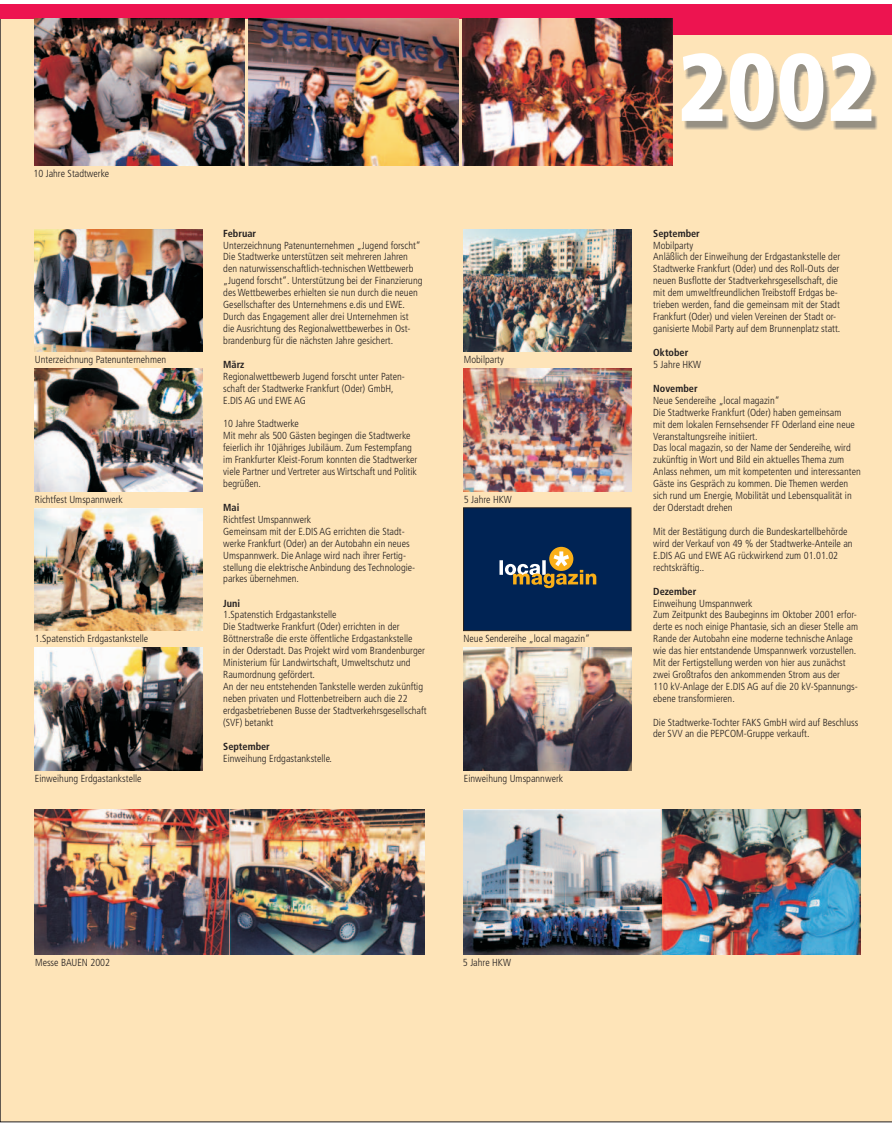
<style>
.page{position:relative;width:892px;height:1127px;background:#fff}
.page>*{position:absolute;margin:0;border:0;box-sizing:border-box;transform-origin:0 0}
.t1{font:900 condensed 95.4px "Frutiger";color:#fff}
.t2{font:300 condensed 10.2px/11.9px "Frutiger";color:#231f20}
.t3{font:700 condensed 10.2px "Frutiger";color:#231f20}
</style>
<div class="page">
<div style="left:0;top:19px;width:891px;height:1103px;background:#fee4b8"></div>
<img style="left:832px;top:115px;width:45px;height:15px">
<svg style="left:741px;top:127px;width:29px;height:5px"></svg>
<svg style="left:790px;top:127px;width:29px;height:5px"></svg>
<img style="left:734px;top:117px;width:42px;height:10px">
<img style="left:784px;top:117px;width:41px;height:10px">
<img style="left:683px;top:115px;width:44px;height:15px">
<img style="left:834px;top:69px;width:41px;height:4px">
<img style="left:685px;top:70px;width:42px;height:3px">
<svg style="left:684px;top:73px;width:191px;height:44px;background:#c7b89c"></svg>
<img style="left:784px;top:70px;width:42px;height:4px">
<img style="left:734px;top:69px;width:42px;height:4px">
<img style="left:785px;top:67px;width:39px;height:4px">
<img style="left:685px;top:67px;width:40px;height:4px">
<img style="left:736px;top:66px;width:38px;height:4px">
<img style="left:833px;top:65px;width:40px;height:4px">
<img style="left:685px;top:64px;width:38px;height:4px">
<img style="left:787px;top:65px;width:36px;height:2px">
<img style="left:738px;top:64px;width:34px;height:3px">
<img style="left:788px;top:64px;width:33px;height:2px">
<img style="left:833px;top:64px;width:38px;height:2px">
<img style="left:685px;top:63px;width:36px;height:2px">
<img style="left:740px;top:63px;width:30px;height:2px">
<img style="left:833px;top:62px;width:36px;height:2px">
<img style="left:685px;top:62px;width:34px;height:2px">
<img style="left:835px;top:62px;width:33px;height:1px">
<svg style="left:689px;top:59px;width:28px;height:3px"></svg>
<svg style="left:741px;top:59px;width:28px;height:5px"></svg>
<svg style="left:790px;top:59px;width:29px;height:5px"></svg>
<svg style="left:838px;top:59px;width:28px;height:3px"></svg>
<div style="left:0;top:4px;width:891px;height:15px;background:#ed1450"></div>
<div style="left:672px;top:4px;width:219px;height:31px;background:#ed1450"></div>
<img style="left:248px;top:18px;width:210px;height:148px">
<img style="left:34px;top:18px;width:210px;height:148px">
<img style="left:462px;top:18px;width:210px;height:148px">
<img style="left:463px;top:810px;width:396px;height:145px">
<img style="left:35px;top:810px;width:389px;height:145px">
<img style="left:463px;top:229px;width:168px;height:123px">
<img style="left:35px;top:647px;width:167px;height:123px">
<img style="left:463px;top:368px;width:168px;height:123px">
<img style="left:463px;top:647px;width:168px;height:123px">
<img style="left:35px;top:229px;width:167px;height:123px">
<img style="left:35px;top:368px;width:167px;height:123px">
<img style="left:35px;top:508px;width:167px;height:123px">
<div style="left:463px;top:507px;width:168px;height:123px;background:#002354;border:1px solid #231f20"></div>
<div style="left:549px;top:547px;width:24px;height:24px;background:#faaf18;border-radius:50%"></div>
<svg style="left:499px;top:551px;width:97px;height:37px"></svg>
<p class="t2" style="left:33px;top:169px;width:77px">10 Jahre Stadtwerke</p>
<p class="t3" style="left:223px;top:229px;width:34px">Februar</p>
<p class="t2" style="left:223px;top:240px;width:201px">Unterzeichnung Patenunternehmen „Jugend forscht“ Die Stadtwerke unterstützen seit mehreren Jahren den naturwissenschaftlich-technischen Wettbewerb „Jugend forscht“. Unterstützung bei der Finanzierung des Wettbewerbes erhielten sie nun durch die neuen Gesellschafter des Unternehmens e.dis und EWE.<br>Durch das Engagement aller drei Unternehmen ist<br>die Ausrichtung des Regionalwettbewerbes in Ost&shy;brandenburg für die nächsten Jahre gesichert.</p>
<p class="t2" style="left:223px;top:371px;width:183px">Regionalwettbewerb Jugend forscht unter Paten&shy;schaft der Stadtwerke Frankfurt (Oder) GmbH,<br>E.DIS AG und EWE AG</p>
<p class="t2" style="left:223px;top:419px;width:195px">10 Jahre Stadtwerke<br>Mit mehr als 500 Gästen begingen die Stadtwerke feierlich ihr 10jähriges Jubiläum. Zum Festempfang im Frankfurter Kleist-Forum konnten die Stadtwerker viele Partner und Vertreter aus Wirtschaft und Politik begrüßen.</p>
<p class="t2" style="left:223px;top:514px;width:193px">Richtfest Umspannwerk<br>Gemeinsam mit der E.DIS AG errichten die Stadt&shy;werke Frankfurt (Oder) an der Autobahn ein neues Umspannwerk. Die Anlage wird nach ihrer Fertig&shy;stellung die elektrische Anbindung des Technologie&shy;parkes übernehmen.</p>
<p class="t2" style="left:223px;top:609px;width:205px">1.Spatenstich Erdgastankstelle<br>Die Stadtwerke Frankfurt (Oder) errichten in der Böttnerstraße die erste öffentliche Erdgastankstelle<br>in der Oderstadt. Das Projekt wird vom Brandenburger Ministerium für Landwirtschaft, Umweltschutz und Raumordnung gefördert.<br>An der neu entstehenden Tankstelle werden zukünftig neben privaten und Flottenbetreibern auch die 22 erdgasbetriebenen Busse der Stadtverkehrsgesellschaft (SVF) betankt</p>
<p class="t2" style="left:223px;top:753px;width:110px">Einweihung Erdgastankstelle.</p>
<p class="t2" style="left:35px;top:354px;width:133px">Unterzeichnung Patenunternehmen</p>
<p class="t2" style="left:463px;top:355px;width:41px">Mobilparty</p>
<p class="t3" style="left:223px;top:360px;width:23px">März</p>
<p class="t2" style="left:35px;top:494px;width:89px">Richtfest Umspannwerk</p>
<p class="t2" style="left:463px;top:494px;width:49px">5 Jahre HKW</p>
<p class="t3" style="left:223px;top:503px;width:18px">Mai</p>
<p class="t3" style="left:223px;top:599px;width:18px">Juni</p>
<p class="t2" style="left:35px;top:633px;width:115px">1.Spatenstich Erdgastankstelle</p>
<p class="t2" style="left:463px;top:633px;width:128px">Neue Sendereihe „local magazin“</p>
<p class="t3" style="left:223px;top:742px;width:48px">September</p>
<p class="t2" style="left:35px;top:773px;width:108px">Einweihung Erdgastankstelle</p>
<p class="t2" style="left:463px;top:773px;width:101px">Einweihung Umspannwerk</p>
<h1 class="t1" style="left:677px;top:49px;width:200px">2002</h1>
<p class="t3" style="left:653px;top:229px;width:48px">September</p>
<p class="t2" style="left:653px;top:240px;width:188px">Mobilparty<br>Anläßlich der Einweihung der Erdgastankstelle der Stadtwerke Frankfurt (Oder) und des Roll-Outs der neuen Busflotte der Stadtverkehrsgesellschaft, die mit dem umweltfreundlichen Treibstoff Erdgas be&shy;trieben werden, fand die gemeinsam mit der Stadt Frankfurt (Oder) und vielen Vereinen der Stadt or&shy;ganisierte Mobil Party auf dem Brunnenplatz statt.</p>
<p class="t2" style="left:653px;top:359px;width:49px">5 Jahre HKW</p>
<p class="t2" style="left:653px;top:395px;width:209px">Neue Sendereihe „local magazin“<br>Die Stadtwerke Frankfurt (Oder) haben gemeinsam<br>mit dem lokalen Fernsehsender FF Oderland eine neue Veranstaltungsreihe initiiert.<br>Das local magazin, so der Name der Sendereihe, wird zukünftig in Wort und Bild ein aktuelles Thema zum Anlass nehmen, um mit kompetenten und interessanten Gäste ins Gespräch zu kommen. Die Themen werden sich rund um Energie, Mobilität und Lebensqualität in der Oderstadt drehen</p>
<p class="t2" style="left:653px;top:526px;width:201px">Mit der Bestätigung durch die Bundeskartellbehörde wird der Verkauf von 49 % der Stadtwerke-Anteile an E.DIS AG und EWE AG rückwirkend zum 01.01.02 rechtskräftig..</p>
<p class="t2" style="left:653px;top:598px;width:206px">Einweihung Umspannwerk<br>Zum Zeitpunkt des Baubeginns im Oktober 2001 erfor&shy;derte es noch einige Phantasie, sich an dieser Stelle am Rande der Autobahn eine moderne technische Anlage wie das hier entstandende Umspannwerk vorzustellen.<br>Mit der Fertigstellung werden von hier aus zunächst zwei Großtrafos den ankommenden Strom aus der<br>110 kV-Anlage der E.DIS AG auf die 20 kV-Spannungs&shy;ebene transformieren.</p>
<p class="t2" style="left:653px;top:717px;width:206px">Die Stadtwerke-Tochter FAKS GmbH wird auf Beschluss der SVV an die PEPCOM-Gruppe verkauft.</p>
<p class="t3" style="left:653px;top:348px;width:37px">Oktober</p>
<p class="t3" style="left:653px;top:384px;width:46px">November</p>
<p class="t3" style="left:653px;top:587px;width:45px">Dezember</p>
<p class="t2" style="left:35px;top:957px;width:76px">Messe BAUEN 2002</p>
<p class="t2" style="left:463px;top:957px;width:49px">5 Jahre HKW</p>
</div>
